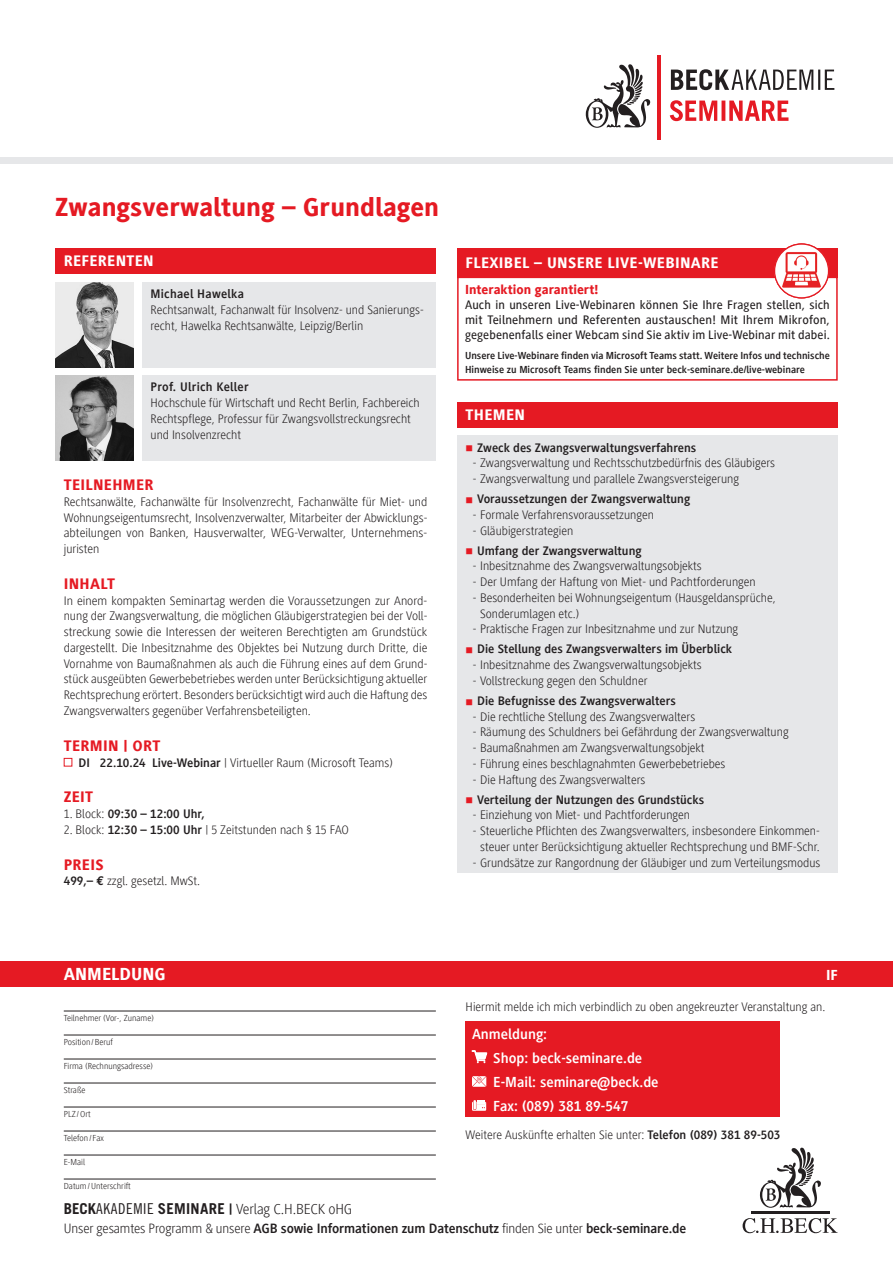
<style>
.page{position:relative;width:893px;height:1263px;background:#fff}
.page>*{position:absolute;margin:0;border:0;box-sizing:border-box;transform-origin:0 0}
.t1{font:800 27px "Generis Sans Com";color:#e51a23}
.t2{font:800 18px "Generis Sans Com";color:#fff}
.t3{font:800 15.75px "Generis Sans Com";letter-spacing:.02em;color:#fff}
.t4{font:800 15.75px "Generis Sans Com";letter-spacing:.02em;color:#e51a23}
.t5{font:700 15px/24px "Generis Sans Com";color:#fff}
.t6{font:300 15px "Generis Sans Com";letter-spacing:-.01em;color:#231f20}
.t7{font:800 15px "Generis Sans Com";color:#fff}
.t8{font:700 13.95px "Generis Sans Com";letter-spacing:-.01em;color:#231f20}
.t9{font:800 13.5px "Generis Sans Com";color:#e51a23}
.t10{font:300 12.75px/15.8px "Generis Sans Com";color:#231f20}
.t11{font:700 12.75px "Generis Sans Com";color:#231f20}
.t12{font:500 12.75px/15px "Generis Sans Com";letter-spacing:.01em;color:#231f20;text-align:justify}
.t13{font:700 12.75px "Generis Sans Com";letter-spacing:.02em;color:#231f20}
.t14{font:700 10.5px/13.5px "Generis Sans Com";color:#231f20}
.t15{font:300 9px "Generis Sans Com";color:#231f20}
.s1{font-weight:700}
.s2{font-weight:300}
.s3{font-family:"Euro Mono Std";font-weight:700}
.s4{font-family:"Trade Gothic LT Std";font-weight:700}
.s5{font-family:"Trade Gothic LT Std Cn 18";font-weight:400}
</style>
<div class="page">
<div style="left:142px;top:282px;width:294px;height:85px;background:#e6e7e9"></div>
<div style="left:142px;top:376px;width:294px;height:85px;background:#e6e7e9"></div>
<div style="left:55px;top:248px;width:381px;height:26px;background:#e51a23"></div>
<div style="left:0;top:157px;width:893px;height:7px;background:#e6e7e9"></div>
<hr style="left:657px;top:55px;width:4px;height:85px;background:#e51a23">
<svg style="left:671px;top:69px;width:163px;height:21px"></svg>
<svg style="left:670px;top:100px;width:118px;height:21px"></svg>
<svg style="left:586px;top:64px;width:64px;height:64px"></svg>
<div style="left:0;top:961px;width:893px;height:25px;background:#e51a23"></div>
<hr style="left:64px;top:1011px;width:372px;height:1px;background:#231f20">
<hr style="left:64px;top:1035px;width:372px;height:1px;background:#231f20">
<hr style="left:64px;top:1059px;width:372px;height:1px;background:#231f20">
<hr style="left:64px;top:1083px;width:372px;height:1px;background:#231f20">
<hr style="left:64px;top:1107px;width:372px;height:1px;background:#231f20">
<hr style="left:64px;top:1131px;width:372px;height:1px;background:#231f20">
<hr style="left:64px;top:1155px;width:372px;height:1px;background:#231f20">
<hr style="left:64px;top:1179px;width:372px;height:1px;background:#231f20">
<svg style="left:760px;top:1148px;width:61px;height:60px"></svg>
<svg style="left:743px;top:1218px;width:95px;height:15px"></svg>
<hr style="left:751px;top:1212px;width:79px;height:2px;background:#231f20">
<div style="left:466px;top:1021px;width:314px;height:96px;background:#e51a23"></div>
<svg style="left:472px;top:1050px;width:15px;height:13px"></svg>
<svg style="left:472px;top:1076px;width:14px;height:11px"></svg>
<svg style="left:472px;top:1100px;width:14px;height:11px"></svg>
<div style="left:457px;top:402px;width:381px;height:25px;background:#e51a23"></div>
<div style="left:457px;top:436px;width:381px;height:437px;background:#e6e7e9"></div>
<div style="left:64px;top:758px;width:8px;height:8px;background:#fff;border:1px solid #e51a23"></div>
<img style="left:55px;top:376px;width:79px;height:85px">
<img style="left:55px;top:282px;width:79px;height:85px">
<div style="left:457px;top:277px;width:381px;height:104px;border:2px solid #e51a23"></div>
<div style="left:457px;top:248px;width:381px;height:30px;background:#e51a23"></div>
<img style="left:774px;top:243px;width:55px;height:55px;border-radius:28px">
<div style="left:774px;top:243px;width:55px;height:56px;border:1px solid #e51a23;border-radius:50%"></div>
<h1 class="t1" style="left:55px;top:192px;width:385px">Zwangsverwaltung – Grundlagen</h1>
<p class="t3" style="left:64px;top:252px;width:92px">REFERENTEN</p>
<p class="t13" style="left:151px;top:287px;width:95px">Michael Hawelka</p>
<p class="t10" style="left:151px;top:302px;width:275px">Rechtsanwalt, Fachanwalt für Insolvenz- und Sanierungs&shy;recht, Hawelka Rechtsanwälte, Leipzig/Berlin</p>
<p class="t13" style="left:151px;top:380px;width:100px">Prof. Ulrich Keller</p>
<p class="t10" style="left:151px;top:395px;width:271px">Hochschule für Wirtschaft und Recht Berlin, Fachbereich<br>Rechtspflege, Professur für Zwangsvollstreckungsrecht und Insolvenzrecht</p>
<p class="t4" style="left:64px;top:476px;width:91px">TEILNEHMER</p>
<p class="t10" style="left:64px;top:494px;width:365px;text-align:justify">Rechtsanwälte, Fachanwälte für Insolvenzrecht, Fachanwälte für Miet- und Wohnungseigentumsrecht, Insolvenzverwalter, Mitarbeiter der Abwicklungs&shy;abteilungen von Banken, Hausverwalter, WEG-Verwalter, Unternehmens&shy;juristen</p>
<p class="t4" style="left:64px;top:575px;width:53px">INHALT</p>
<p class="t10" style="left:64px;top:593px;width:365px;text-align:justify">In einem kompakten Seminartag werden die Voraussetzungen zur Anord&shy;nung der Zwangsverwaltung, die möglichen Gläubigerstrategien bei der Voll&shy;streckung sowie die Interessen der weiteren Berechtigten am Grundstück dargestellt. Die Inbesitznahme des Objektes bei Nutzung durch Dritte, die Vornahme von Baumaßnahmen als auch die Führung eines auf dem Grund&shy;stück ausgeübten Gewerbebetriebes werden unter Berücksichtigung aktueller Rechtsprechung erörtert. Besonders berücksichtigt wird auch die Haftung des Zwangsverwalters gegenüber Verfahrensbeteiligten.</p>
<p class="t4" style="left:64px;top:737px;width:98px">TERMIN | ORT</p>
<p class="t10" style="left:79px;top:754px;width:316px"><span class="s1">DI 22.10.24 Live-Webinar</span> | Virtueller Raum (Microsoft Teams)</p>
<p class="t4" style="left:64px;top:788px;width:31px">ZEIT</p>
<p class="t11" style="left:64px;top:807px;width:142px"><span class="s2">1. Block:</span> 09:30 – 12:00 Uhr,</p>
<p class="t10" style="left:64px;top:822px;width:287px">2. Block: <span class="s1">12:30 – 15:00 Uhr</span> | 5 Zeitstunden nach § 15 FAO</p>
<p class="t4" style="left:64px;top:856px;width:41px">PREIS</p>
<p class="t10" style="left:64px;top:873px;width:138px"><span class="s1">499,–</span> <span class="s3">€</span> zzgl. gesetzl. MwSt.</p>
<p class="t3" style="left:466px;top:254px;width:255px">FLEXIBEL – UNSERE LIVE-WEBINARE</p>
<p class="t9" style="left:465px;top:282px;width:135px">Interaktion garantiert!</p>
<p class="t12" style="left:465px;top:298px;width:366px">Auch in unseren Live-Webinaren können Sie Ihre Fragen stellen, sich mit Teilnehmern und Referenten austauschen! Mit Ihrem Mikrofon, gegebenenfalls einer Webcam sind Sie aktiv im Live-Webinar mit dabei.</p>
<p class="t14" style="left:465px;top:349px;width:366px">Unsere Live-Webinare finden via Microsoft Teams statt. Weitere Infos und technische<br>Hinweise zu Microsoft Teams finden Sie unter beck-seminare.de/live-webinare</p>
<p class="t3" style="left:466px;top:406px;width:61px">THEMEN</p>
<p class="t11" style="left:477px;top:440px;width:221px">Zweck des Zwangsverwaltungsverfahrens</p>
<p class="t10" style="left:473px;top:455px;width:304px">- Zwangsverwaltung und Rechtsschutzbedürfnis des Gläubigers</p>
<p class="t10" style="left:473px;top:471px;width:268px">- Zwangsverwaltung und parallele Zwangsversteigerung</p>
<p class="t11" style="left:477px;top:492px;width:215px">Voraussetzungen der Zwangsverwaltung</p>
<p class="t10" style="left:473px;top:507px;width:183px">- Formale Verfahrensvoraussetzungen</p>
<p class="t10" style="left:473px;top:523px;width:102px">- Gläubigerstrategien</p>
<p class="t11" style="left:477px;top:543px;width:166px">Umfang der Zwangsverwaltung</p>
<p class="t10" style="left:473px;top:558px;width:230px">- Inbesitznahme des Zwangsverwaltungsobjekts</p>
<p class="t10" style="left:473px;top:574px;width:284px">- Der Umfang der Haftung von Miet- und Pachtforderungen</p>
<p class="t10" style="left:480px;top:590px;width:297px;text-indent:-7px">- Besonderheiten bei Wohnungseigentum (Hausgeldansprüche,<br>Sonderumlagen etc.)</p>
<p class="t10" style="left:473px;top:621px;width:267px">- Praktische Fragen zur Inbesitznahme und zur Nutzung</p>
<p class="t11" style="left:477px;top:642px;width:256px">Die Stellung des Zwangsverwalters im Überblick</p>
<p class="t10" style="left:473px;top:657px;width:230px">- Inbesitznahme des Zwangsverwaltungsobjekts</p>
<p class="t10" style="left:473px;top:673px;width:176px">- Vollstreckung gegen den Schuldner</p>
<p class="t11" style="left:477px;top:694px;width:200px">Die Befugnisse des Zwangsverwalters</p>
<p class="t10" style="left:473px;top:709px;width:224px">- Die rechtliche Stellung des Zwangsverwalters</p>
<p class="t10" style="left:473px;top:724px;width:317px">- Räumung des Schuldners bei Gefährdung der Zwangsverwaltung</p>
<p class="t10" style="left:473px;top:740px;width:233px">- Baumaßnahmen am Zwangsverwaltungsobjekt</p>
<p class="t10" style="left:473px;top:756px;width:254px">- Führung eines beschlagnahmten Gewerbebetriebes</p>
<p class="t10" style="left:473px;top:772px;width:174px">- Die Haftung des Zwangsverwalters</p>
<p class="t11" style="left:477px;top:792px;width:229px">Verteilung der Nutzungen des Grundstücks</p>
<p class="t10" style="left:473px;top:807px;width:219px">- Einziehung von Miet- und Pachtforderungen</p>
<p class="t10" style="left:473px;top:823px;width:348px;text-align:center">- Steuerliche Pflichten des Zwangsverwalters, insbesondere Einkommen&shy;steuer unter Berücksichtigung aktueller Rechtsprechung und BMF-Schr.</p>
<p class="t10" style="left:473px;top:855px;width:349px">- Grundsätze zur Rangordnung der Gläubiger und zum Verteilungsmodus</p>
<h2 class="t2" style="left:64px;top:964px;width:103px">ANMELDUNG</h2>
<p class="t15" style="left:64px;top:1013px;width:92px">Teilnehmer (Vor-, Zuname)</p>
<p class="t15" style="left:64px;top:1037px;width:51px">Position /Beruf</p>
<p class="t15" style="left:64px;top:1061px;width:91px">Firma (Rechnungsadresse)</p>
<p class="t15" style="left:64px;top:1085px;width:23px">Straße</p>
<p class="t15" style="left:64px;top:1109px;width:29px">PLZ /Ort</p>
<p class="t15" style="left:64px;top:1133px;width:41px">Telefon / Fax</p>
<p class="t15" style="left:64px;top:1157px;width:23px">E-Mail</p>
<p class="t15" style="left:64px;top:1181px;width:69px">Datum/Unterschrift</p>
<p class="t7" style="left:826px;top:967px;width:13px">IF</p>
<p class="t10" style="left:466px;top:999px;width:361px">Hiermit melde ich mich verbindlich zu oben angekreuzter Veranstaltung an.</p>
<p class="t5" style="left:493px;top:1022px;width:167px;text-indent:-21px">Anmeldung:<br>Shop: beck-seminare.de<br>E-Mail: seminare@beck.de<br>Fax: (089) 381 89-547</p>
<p class="t10" style="left:466px;top:1127px;width:316px">Weitere Auskünfte erhalten Sie unter: <span class="s1">Telefon (089) 381 89-503</span></p>
<p class="t6" style="left:64px;top:1201px;width:290px"><span class="s4">BECK</span><span class="s5">AKADEMIE</span> <span class="s4">SEMINARE</span> <span class="s1">|</span> Verlag C.H.BECK oHG</p>
<p class="t8" style="left:64px;top:1221px;width:624px"><span class="s2">Unser gesamtes Programm &amp; unsere</span> AGB sowie Informationen zum Datenschutz <span class="s2">finden Sie unter</span> beck-seminare.de</p>
</div>
